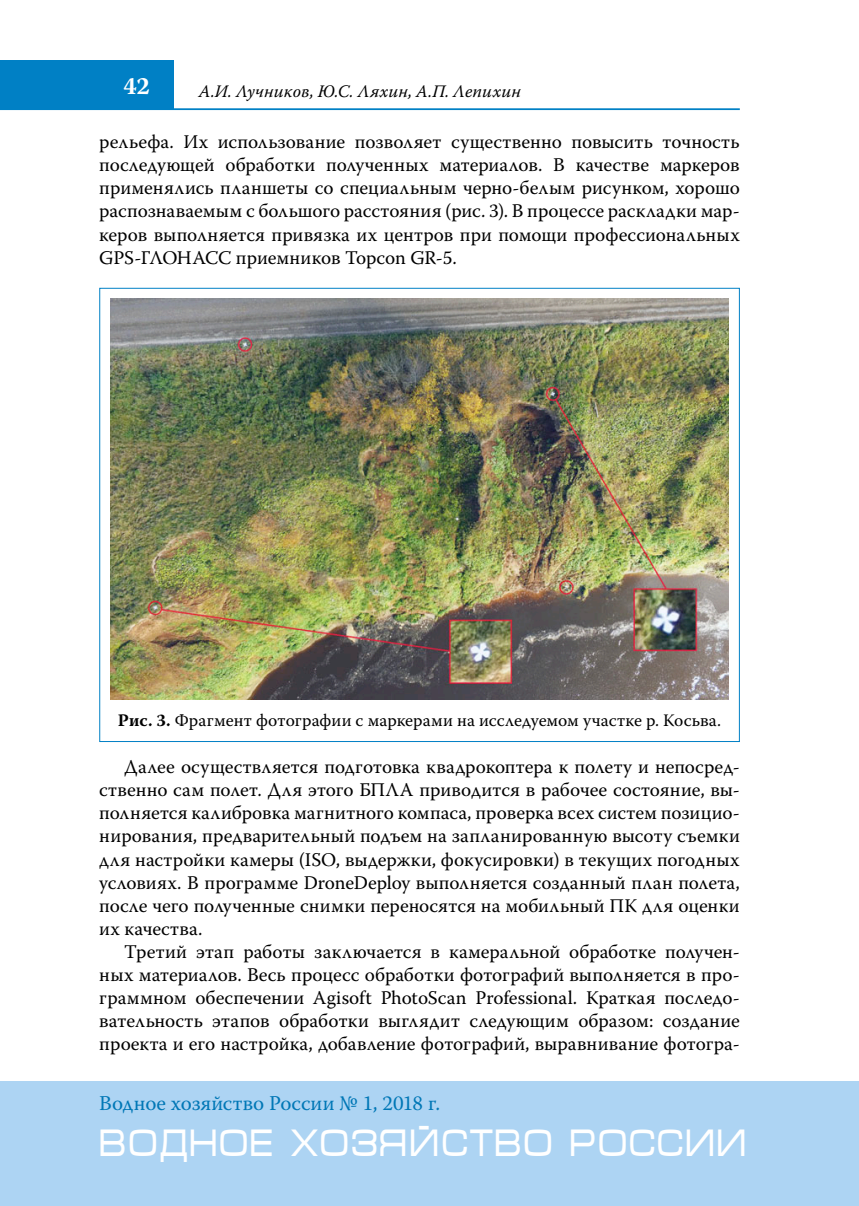
<style>
.page{position:relative;width:859px;height:1206px;background:#fff}
.page>*{position:absolute;margin:0;border:0;box-sizing:border-box;transform-origin:0 0}
.t1{font:38.5px "Micra";color:#fff;scale:.81 1}
.t2{font:700 24.5px "Warnock Pro";color:#fff}
.t3{font:21px "Warnock Pro";color:#0077b6}
.t4{font:19.25px/23.1px "Warnock Pro";letter-spacing:.005em;color:#000;text-align:justify}
.t5{font:17.5px "Warnock Pro";letter-spacing:.005em;color:#000}
.t6{font:italic 17.5px "Warnock Pro";letter-spacing:.005em;color:#000}
.s1{font-weight:700}
</style>
<div class="page">
<hr style="left:0;top:108px;width:739px;height:2px;background:#0080c5">
<div style="left:0;top:60px;width:174px;height:50px;background:#0080c5"></div>
<div style="left:0;top:1081px;width:858px;height:124px;background:#add4f3"></div>
<img style="left:110px;top:299px;width:618px;height:400px">
<p class="t2" style="left:123px;top:71px;width:28px">42</p>
<p class="t6" style="left:199px;top:81px;width:323px">А.И. Лучников, Ю.С. Ляхин, А.П. Лепихин</p>
<p class="t4" style="left:99px;top:130px;width:641px">рельефа. Их использование позволяет существенно повысить точность последующей обработки полученных материалов. В качестве маркеров применялись планшеты со специальным черно-белым рисунком, хорошо распознаваемым с большого расстояния (рис. 3). В процессе раскладки мар&shy;керов выполняется привязка их центров при помощи профессиональных GPS-ГЛОНАСС приемников Topcon GR-5.</p>
<p class="t5" style="left:118px;top:709px;width:604px"><span class="s1">Рис. 3.</span> Фрагмент фотографии с маркерами на исследуемом участке р. Косьва.</p>
<p class="t4" style="left:99px;top:755px;width:642px;text-indent:25px">Далее осуществляется подготовка квадрокоптера к полету и непосред&shy;ственно сам полет. Для этого БПЛА приводится в рабочее состояние, вы&shy;полняется калибровка магнитного компаса, проверка всех систем позицио&shy;нирования, предварительный подъем на запланированную высоту съемки для настройки камеры (ISO, выдержки, фокусировки) в текущих погодных условиях. В программе DroneDeploy выполняется созданный план полета, после чего полученные снимки переносятся на мобильный ПК для оценки их качества.</p>
<p class="t4" style="left:99px;top:939px;width:641px;text-indent:25px">Третий этап работы заключается в камеральной обработке получен&shy;ных материалов. Весь процесс обработки фотографий выполняется в про&shy;граммном обеспечении Agisoft PhotoScan Professional. Краткая последо&shy;вательность этапов обработки выглядит следующим образом: создание проекта и его настройка, добавление фотографий, выравнивание фотогра-</p>
<p class="t3" style="left:99px;top:1090px;width:342px">Водное хозяйство России № 1, 2018 г.</p>
<h1 class="t1" style="left:99px;top:1122px;width:801px">ВОДНОЕ ХОЗЯЙСТВО РОССИИ</h1>
</div>
